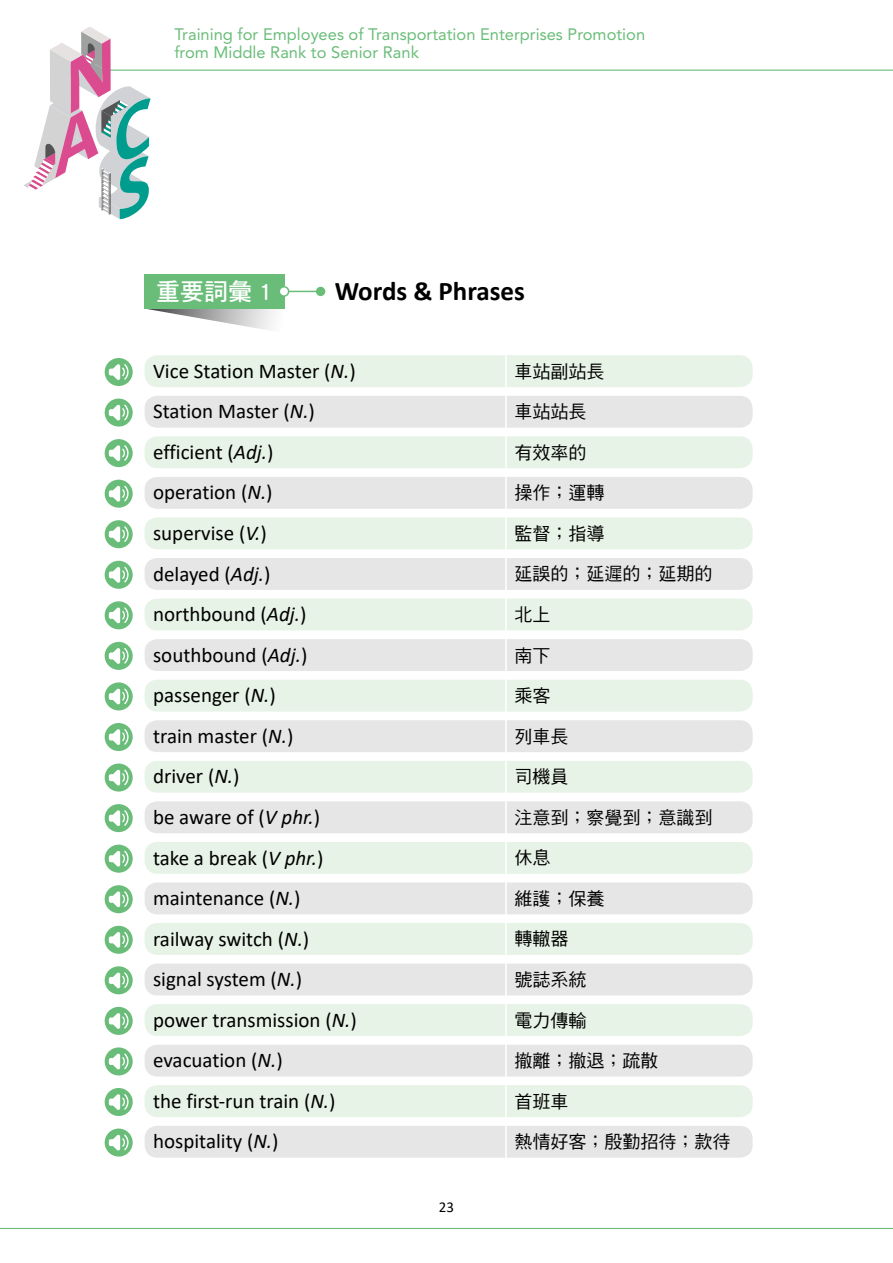
<style>
.page{position:relative;width:893px;height:1263px;background:#fff}
.page>*{position:absolute;margin:0;border:0;box-sizing:border-box;transform-origin:0 0}
.t1{font:700 27px "Calibri";color:#000}
.t2{font:24px "DF Hei Std W7";color:#fff}
.t3{font:21px "Calibri";color:#000}
.t4{font:18px "DF Hei Std W5";color:#000}
.t5{font:16.5px/18px "Avenir";color:#6abd79}
.t6{font:15px "Calibri";color:#000}
.s1{font-style:italic}
</style>
<div class="page">
<hr style="left:108px;top:70px;width:785px;height:1px;background:#6abd79">
<hr style="left:0;top:1228px;width:893px;height:1px;background:#6abd79">
<svg style="left:24px;top:27px;width:127px;height:192px"></svg>
<div style="left:145px;top:355px;width:608px;height:32px;background:#e7f3e6;border-radius:13px"></div>
<div style="left:145px;top:436px;width:608px;height:32px;background:#e7f3e6;border-radius:13px"></div>
<div style="left:145px;top:517px;width:608px;height:32px;background:#e7f3e6;border-radius:13px"></div>
<div style="left:145px;top:599px;width:608px;height:31px;background:#e7f3e6;border-radius:13px"></div>
<div style="left:145px;top:680px;width:608px;height:31px;background:#e7f3e6;border-radius:13px"></div>
<div style="left:145px;top:761px;width:608px;height:32px;background:#e7f3e6;border-radius:13px"></div>
<div style="left:145px;top:842px;width:608px;height:32px;background:#e7f3e6;border-radius:13px"></div>
<div style="left:145px;top:923px;width:608px;height:32px;background:#e7f3e6;border-radius:13px"></div>
<div style="left:145px;top:1004px;width:608px;height:32px;background:#e7f3e6;border-radius:13px"></div>
<div style="left:145px;top:1085px;width:608px;height:32px;background:#e7f3e6;border-radius:13px"></div>
<div style="left:145px;top:396px;width:608px;height:32px;background:#e6e6e6;border-radius:13px"></div>
<div style="left:145px;top:477px;width:608px;height:32px;background:#e6e6e6;border-radius:13px"></div>
<div style="left:145px;top:558px;width:608px;height:32px;background:#e6e6e6;border-radius:13px"></div>
<div style="left:145px;top:639px;width:608px;height:32px;background:#e6e6e6;border-radius:13px"></div>
<div style="left:145px;top:720px;width:608px;height:32px;background:#e6e6e6;border-radius:13px"></div>
<div style="left:145px;top:801px;width:608px;height:32px;background:#e6e6e6;border-radius:13px"></div>
<div style="left:145px;top:882px;width:608px;height:32px;background:#e6e6e6;border-radius:13px"></div>
<div style="left:145px;top:963px;width:608px;height:32px;background:#e6e6e6;border-radius:13px"></div>
<div style="left:145px;top:1045px;width:608px;height:31px;background:#e6e6e6;border-radius:13px"></div>
<div style="left:145px;top:1126px;width:608px;height:32px;background:#e6e6e6;border-radius:13px"></div>
<svg style="left:147px;top:309px;width:127px;height:21px"></svg>
<div style="left:145px;top:274px;width:140px;height:35px;background:#6abd79"></div>
<div style="left:279px;top:287px;width:10px;height:9px;background:#fff;border-radius:50%"></div>
<div style="left:279px;top:286px;width:10px;height:11px;border:2px solid #6abd79;border-radius:50%"></div>
<hr style="left:289px;top:291px;width:30px;height:1px;background:#6abd79">
<div style="left:316px;top:287px;width:9px;height:9px;background:#6abd79;border-radius:50%"></div>
<div style="left:105px;top:358px;width:28px;height:28px;background:#6abd79;border-radius:50%"></div>
<svg style="left:109px;top:364px;width:20px;height:16px"></svg>
<div style="left:105px;top:399px;width:28px;height:28px;background:#6abd79;border-radius:50%"></div>
<svg style="left:109px;top:405px;width:20px;height:15px"></svg>
<div style="left:105px;top:439px;width:28px;height:28px;background:#6abd79;border-radius:50%"></div>
<svg style="left:109px;top:445px;width:20px;height:16px"></svg>
<div style="left:105px;top:480px;width:28px;height:28px;background:#6abd79;border-radius:50%"></div>
<svg style="left:109px;top:486px;width:20px;height:16px"></svg>
<div style="left:105px;top:520px;width:28px;height:28px;background:#6abd79;border-radius:50%"></div>
<svg style="left:109px;top:526px;width:20px;height:16px"></svg>
<div style="left:105px;top:561px;width:28px;height:28px;background:#6abd79;border-radius:50%"></div>
<svg style="left:109px;top:567px;width:20px;height:16px"></svg>
<div style="left:105px;top:601px;width:28px;height:28px;background:#6abd79;border-radius:50%"></div>
<svg style="left:109px;top:607px;width:20px;height:16px"></svg>
<div style="left:105px;top:845px;width:28px;height:28px;background:#6abd79;border-radius:50%"></div>
<svg style="left:109px;top:851px;width:20px;height:16px"></svg>
<div style="left:105px;top:642px;width:28px;height:28px;background:#6abd79;border-radius:50%"></div>
<svg style="left:109px;top:648px;width:20px;height:16px"></svg>
<div style="left:105px;top:926px;width:28px;height:28px;background:#6abd79;border-radius:50%"></div>
<svg style="left:109px;top:932px;width:20px;height:16px"></svg>
<div style="left:105px;top:682px;width:28px;height:28px;background:#6abd79;border-radius:50%"></div>
<svg style="left:109px;top:688px;width:20px;height:16px"></svg>
<div style="left:105px;top:966px;width:28px;height:28px;background:#6abd79;border-radius:50%"></div>
<svg style="left:109px;top:972px;width:20px;height:16px"></svg>
<div style="left:105px;top:723px;width:28px;height:28px;background:#6abd79;border-radius:50%"></div>
<svg style="left:109px;top:729px;width:20px;height:16px"></svg>
<div style="left:105px;top:1007px;width:28px;height:28px;background:#6abd79;border-radius:50%"></div>
<svg style="left:109px;top:1013px;width:20px;height:16px"></svg>
<div style="left:105px;top:763px;width:28px;height:28px;background:#6abd79;border-radius:50%"></div>
<svg style="left:109px;top:769px;width:20px;height:16px"></svg>
<div style="left:105px;top:1047px;width:28px;height:28px;background:#6abd79;border-radius:50%"></div>
<svg style="left:109px;top:1053px;width:20px;height:16px"></svg>
<div style="left:105px;top:804px;width:28px;height:28px;background:#6abd79;border-radius:50%"></div>
<svg style="left:109px;top:810px;width:20px;height:16px"></svg>
<div style="left:105px;top:1088px;width:28px;height:28px;background:#6abd79;border-radius:50%"></div>
<svg style="left:109px;top:1094px;width:20px;height:16px"></svg>
<div style="left:105px;top:885px;width:28px;height:28px;background:#6abd79;border-radius:50%"></div>
<svg style="left:109px;top:891px;width:20px;height:16px"></svg>
<div style="left:105px;top:1128px;width:28px;height:28px;background:#6abd79;border-radius:50%"></div>
<svg style="left:109px;top:1134px;width:20px;height:16px"></svg>
<hr style="left:505px;top:351px;width:2px;height:40px;background:#fff">
<hr style="left:505px;top:391px;width:2px;height:41px;background:#fff">
<hr style="left:505px;top:432px;width:2px;height:40px;background:#fff">
<hr style="left:505px;top:472px;width:2px;height:41px;background:#fff">
<hr style="left:505px;top:513px;width:2px;height:41px;background:#fff">
<hr style="left:505px;top:554px;width:2px;height:40px;background:#fff">
<hr style="left:505px;top:594px;width:2px;height:41px;background:#fff">
<hr style="left:505px;top:635px;width:2px;height:40px;background:#fff">
<hr style="left:505px;top:675px;width:2px;height:41px;background:#fff">
<hr style="left:505px;top:716px;width:2px;height:40px;background:#fff">
<hr style="left:505px;top:756px;width:2px;height:41px;background:#fff">
<hr style="left:505px;top:797px;width:2px;height:40px;background:#fff">
<hr style="left:505px;top:837px;width:2px;height:41px;background:#fff">
<hr style="left:505px;top:878px;width:2px;height:41px;background:#fff">
<hr style="left:505px;top:919px;width:2px;height:40px;background:#fff">
<hr style="left:505px;top:959px;width:2px;height:41px;background:#fff">
<hr style="left:505px;top:1000px;width:2px;height:40px;background:#fff">
<hr style="left:505px;top:1040px;width:2px;height:41px;background:#fff">
<hr style="left:505px;top:1081px;width:2px;height:40px;background:#fff">
<hr style="left:505px;top:1121px;width:2px;height:41px;background:#fff">
<p class="t5" style="left:174px;top:25px;width:472px">Training for Employees of Transportation Enterprises Promotion from Middle Rank to Senior Rank</p>
<p class="t2" style="left:156px;top:279px;width:117px">重要詞彙 1</p>
<p class="t1" style="left:335px;top:272px;width:192px">Words &amp; Phrases</p>
<p class="t3" style="left:153px;top:356px;width:204px">Vice Station Master (<span class="s1">N.</span>)</p>
<p class="t4" style="left:514px;top:361px;width:91px">車站副站長</p>
<p class="t3" style="left:153px;top:397px;width:163px">Station Master (<span class="s1">N.</span>)</p>
<p class="t4" style="left:514px;top:402px;width:73px">車站站長</p>
<p class="t3" style="left:153px;top:437px;width:122px">efficient (<span class="s1">Adj.</span>)</p>
<p class="t4" style="left:514px;top:442px;width:73px">有效率的</p>
<p class="t3" style="left:153px;top:478px;width:121px">operation (<span class="s1">N.</span>)</p>
<p class="t4" style="left:514px;top:483px;width:91px">操作；運轉</p>
<p class="t3" style="left:153px;top:518px;width:115px">supervise (<span class="s1">V.</span>)</p>
<p class="t4" style="left:514px;top:524px;width:91px">監督；指導</p>
<p class="t3" style="left:153px;top:559px;width:119px">delayed (<span class="s1">Adj.</span>)</p>
<p class="t4" style="left:514px;top:564px;width:199px">延誤的；延遲的；延期的</p>
<p class="t3" style="left:153px;top:600px;width:155px">northbound (<span class="s1">Adj.</span>)</p>
<p class="t4" style="left:514px;top:605px;width:37px">北上</p>
<p class="t3" style="left:153px;top:640px;width:156px">southbound (<span class="s1">Adj.</span>)</p>
<p class="t4" style="left:514px;top:645px;width:37px">南下</p>
<p class="t3" style="left:153px;top:681px;width:124px">passenger (<span class="s1">N.</span>)</p>
<p class="t4" style="left:514px;top:686px;width:37px">乘客</p>
<p class="t3" style="left:153px;top:721px;width:142px">train master (<span class="s1">N.</span>)</p>
<p class="t4" style="left:514px;top:726px;width:55px">列車長</p>
<p class="t3" style="left:153px;top:762px;width:88px">driver (<span class="s1">N.</span>)</p>
<p class="t4" style="left:514px;top:767px;width:55px">司機員</p>
<p class="t3" style="left:153px;top:802px;width:169px">be aware of (<span class="s1">V phr.</span>)</p>
<p class="t4" style="left:514px;top:807px;width:199px">注意到；察覺到；意識到</p>
<p class="t3" style="left:153px;top:843px;width:172px">take a break (<span class="s1">V phr.</span>)</p>
<p class="t4" style="left:514px;top:848px;width:37px">休息</p>
<p class="t3" style="left:153px;top:883px;width:149px">maintenance (<span class="s1">N.</span>)</p>
<p class="t4" style="left:514px;top:889px;width:91px">維護；保養</p>
<p class="t3" style="left:153px;top:924px;width:158px">railway switch (<span class="s1">N.</span>)</p>
<p class="t4" style="left:514px;top:929px;width:55px">轉轍器</p>
<p class="t3" style="left:153px;top:965px;width:151px">signal system (<span class="s1">N.</span>)</p>
<p class="t4" style="left:514px;top:970px;width:73px">號誌系統</p>
<p class="t3" style="left:153px;top:1005px;width:205px">power transmission (<span class="s1">N.</span>)</p>
<p class="t4" style="left:514px;top:1010px;width:73px">電力傳輸</p>
<p class="t3" style="left:153px;top:1046px;width:131px">evacuation (<span class="s1">N.</span>)</p>
<p class="t4" style="left:514px;top:1051px;width:145px">撤離；撤退；疏散</p>
<p class="t3" style="left:153px;top:1086px;width:184px">the first-run train (<span class="s1">N.</span>)</p>
<p class="t4" style="left:514px;top:1091px;width:55px">首班車</p>
<p class="t3" style="left:153px;top:1127px;width:127px">hospitality (<span class="s1">N.</span>)</p>
<p class="t4" style="left:514px;top:1132px;width:217px">熱情好客；殷勤招待；款待</p>
<p class="t6" style="left:439px;top:1197px;width:17px">23</p>
</div>
